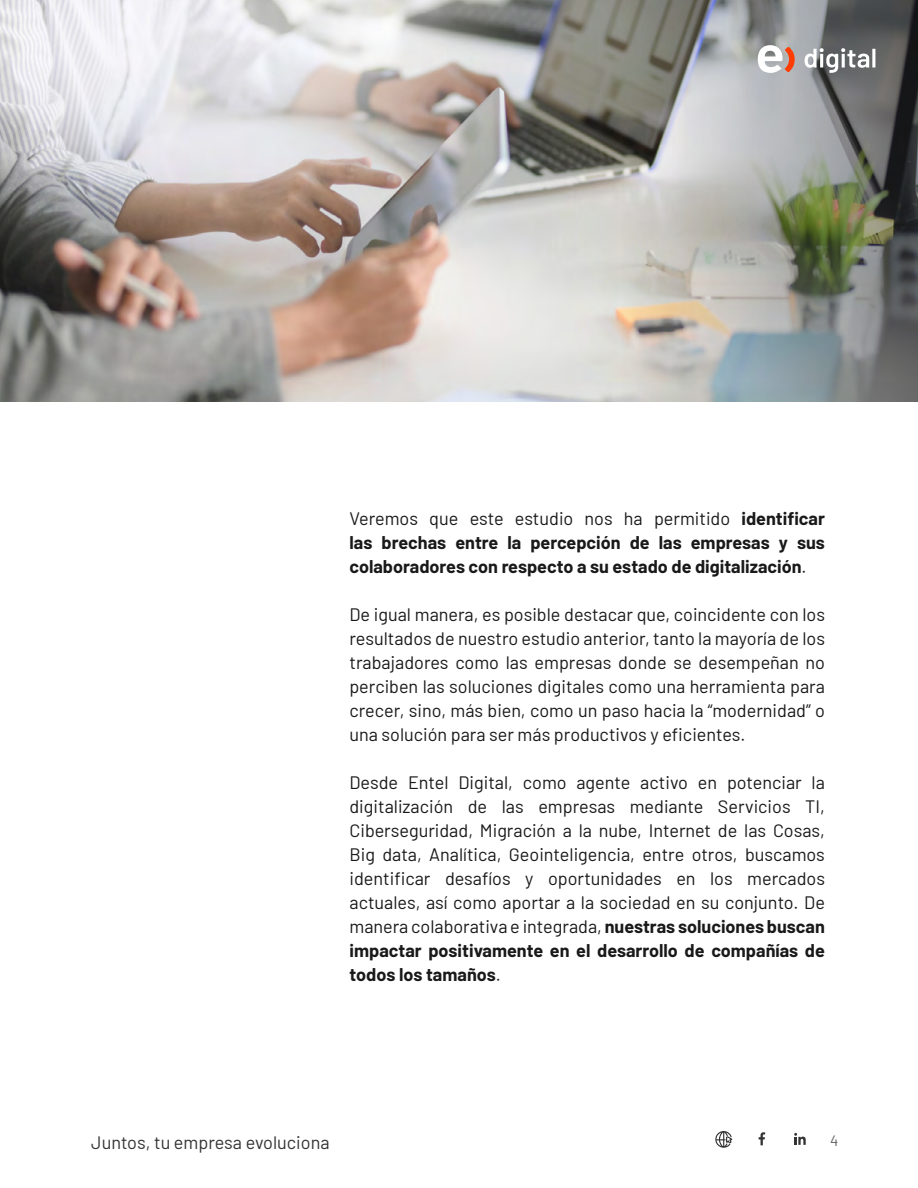
<style>
.page{position:relative;width:918px;height:1188px;background:#fff}
.page>*{position:absolute;margin:0;border:0;box-sizing:border-box;transform-origin:0 0}
.t1{font:18px/24px "Barlow";color:#191919;text-align:justify}
.t2{font:700 18px/24px "Barlow";color:#191919;text-align:justify}
.t3{font:18px "Barlow";color:#333}
.t4{font:15px "Barlow";color:#636363}
.s1{font-weight:400}
.s2{font-weight:700}
</style>
<div class="page">
<img style="left:0;top:0;width:622px;height:402px">
<img style="left:622px;top:0;width:296px;height:402px">
<svg style="left:794px;top:1133px;width:12px;height:12px"></svg>
<svg style="left:715px;top:1131px;width:17px;height:17px"></svg>
<svg style="left:759px;top:1132px;width:6px;height:13px"></svg>
<svg style="left:758px;top:45px;width:37px;height:28px"></svg>
<svg style="left:805px;top:48px;width:64px;height:25px"></svg>
<hr style="left:872px;top:49px;width:3px;height:19px;background:#fff">
<p class="t2" style="left:350px;top:505px;width:477px"><span class="s1">Veremos que este estudio nos ha permitido</span> identificar las brechas entre la percepción de las empresas y sus colaboradores con respecto a su estado de digitalización<span class="s1">.</span></p>
<p class="t1" style="left:350px;top:601px;width:477px">De igual manera, es posible destacar que, coincidente con los resultados de nuestro estudio anterior, tanto la mayoría de los trabajadores como las empresas donde se desempeñan no perciben las soluciones digitales como una herramienta para crecer, sino, más bien, como un paso hacia la “modernidad” o una solución para ser más productivos y eficientes.</p>
<p class="t1" style="left:350px;top:769px;width:477px">Desde Entel Digital, como agente activo en potenciar la digitalización de las empresas mediante Servicios TI, Ciberseguridad, Migración a la nube, Internet de las Cosas, Big data, Analítica, Geointeligencia, entre otros, buscamos identificar desafíos y oportunidades en los mercados actuales, así como aportar a la sociedad en su conjunto. De manera colaborativa e integrada, <span class="s2">nuestras soluciones buscan impactar positivamente en el desarrollo de compañías de todos los tamaños</span>.</p>
<p class="t3" style="left:91px;top:1129px;width:240px">Juntos, tu empresa evoluciona</p>
<p class="t4" style="left:830px;top:1130px;width:10px">4</p>
</div>
